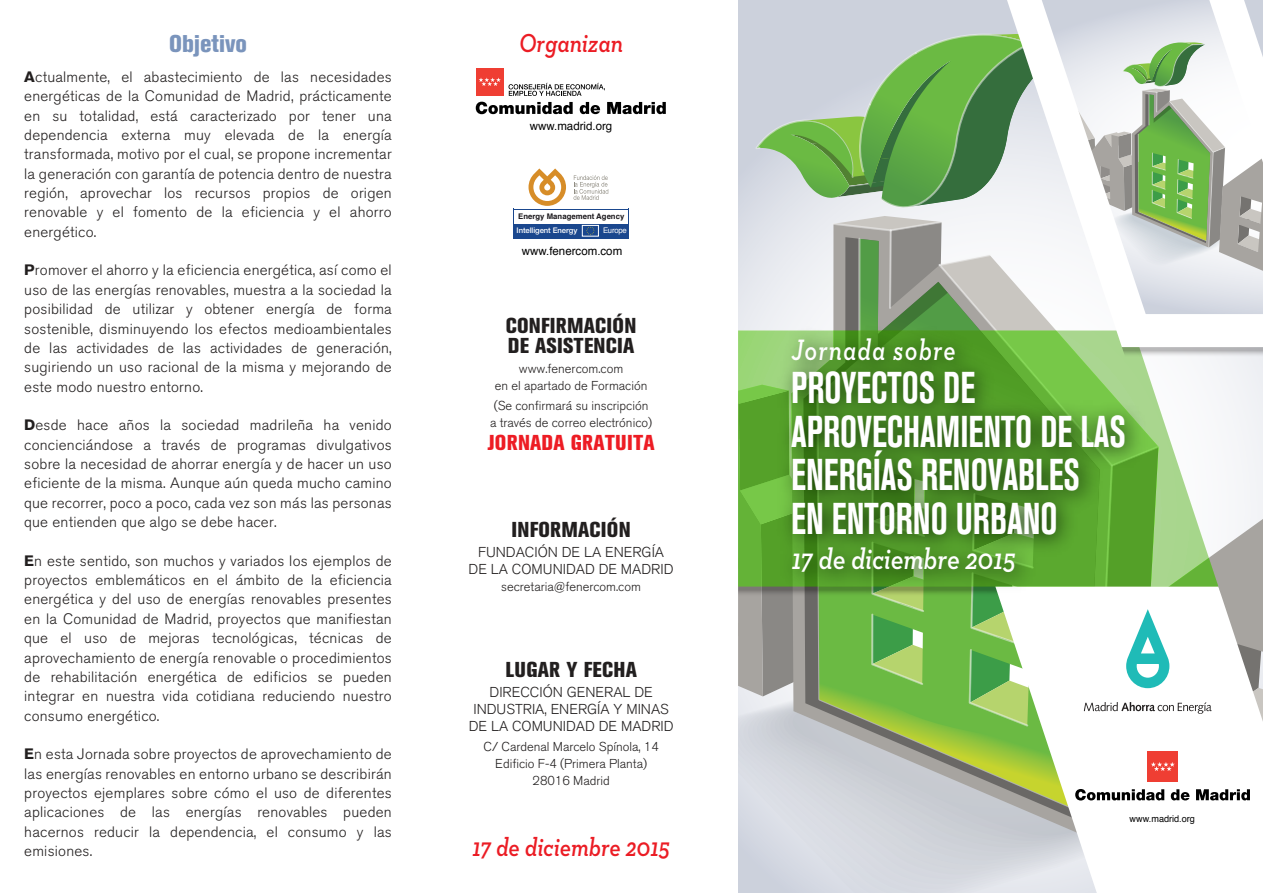
<style>
.page{position:relative;width:1263px;height:893px;background:#fff}
.page>*{position:absolute;margin:0;border:0;box-sizing:border-box;transform-origin:0 0}
.t1{font:44.1px/43.5px "Akzidenz Grotesk BQ Bd Cnd Alt";color:#fff;scale:.81 1}
.t2{font:italic 600 30px "Neutraface Slab Text";color:#fff;scale:.85 1}
.t3{font:italic 600 30px "Neutraface Slab Text";letter-spacing:.05em;color:#fff;scale:.81 1}
.t4{font:italic 600 26.4px "Neutraface Slab Text";color:#eb1c24;scale:.85 1}
.t5{font:800 condensed 24px "Akzidenz Grotesk BQ";color:#7a94bc}
.t6{font:800 condensed 21.3px/20px "Akzidenz Grotesk BQ";letter-spacing:.01em;color:#221f1f}
.t7{font:800 condensed 21.3px "Akzidenz Grotesk BQ";letter-spacing:.01em;color:#ed1c24}
.t8{font:300 15px/19.4px "Akzidenz Grotesk BQ";letter-spacing:.015em;color:#221f1f;text-align:justify}
.t9{font:14.25px/17.1px "Akzidenz Grotesk BQ Light SC";color:#221f1f;text-align:center}
.t10{font:300 12.9px/17.1px "Akzidenz Grotesk BQ";color:#221f1f;text-align:center}
.t11{font:11.55px "Helvetica";color:#000}
.t12{font:9.3px "Helvetica";color:#000}
.t13{font:700 7.8px/14.2px "Helvetica";letter-spacing:.005em;color:#1a171b}
.t14{font:7.8px "Helvetica";letter-spacing:-.03em;color:#fff}
.s1{font-weight:700}
.s2{font-family:"Helvetica Neue LT Std";font-weight:500;color:#fff}
</style>
<div class="page">
<svg style="left:738px;top:0;width:525px;height:385px;background:#d1d6e0"></svg>
<svg style="left:995px;top:848px;width:102px;height:45px;background:#e1e3e9"></svg>
<svg style="left:738px;top:331px;width:480px;height:54px;fill:#f4f5f7"></svg>
<img style="left:769px;top:362px;width:389px;height:23px">
<svg style="left:975px;top:0;width:288px;height:364px"></svg>
<svg style="left:528px;top:168px;width:38px;height:38px"></svg>
<svg style="left:573px;top:175px;width:35px;height:25px"></svg>
<div style="left:514px;top:224px;width:115px;height:15px;background:#1a478e"></div>
<hr style="left:514px;top:209px;width:1px;height:30px;background:#1a478e">
<hr style="left:628px;top:209px;width:1px;height:30px;background:#1a478e">
<hr style="left:514px;top:209px;width:115px;height:1px;background:#1a478e">
<div style="left:582px;top:225px;width:17px;height:11px;background:#1a478e;border:1px solid #fff"></div>
<svg style="left:586px;top:227px;width:8px;height:8px"></svg>
<svg style="left:738px;top:385px;width:525px;height:463px"></svg>
<div style="left:476px;top:68px;width:28px;height:28px;background:#ef3e33"></div>
<svg style="left:479px;top:77px;width:22px;height:9px"></svg>
<svg style="left:476px;top:102px;width:97px;height:12px"></svg>
<svg style="left:580px;top:102px;width:20px;height:12px"></svg>
<svg style="left:607px;top:102px;width:59px;height:12px"></svg>
<svg style="left:508px;top:83px;width:97px;height:13px"></svg>
<svg style="left:755px;top:34px;width:508px;height:328px"></svg>
<p class="t5" style="left:169px;top:30px;width:79px">Objetivo</p>
<p class="t4" style="left:519px;top:27px;width:124px">Organizan</p>
<p class="t8" style="left:24px;top:67px;width:369px"><span class="s1">A</span>ctualmente, el abastecimiento de las necesidades energéticas de la Comunidad de Madrid, prácticamente en su totalidad, está caracterizado por tener una dependencia externa muy elevada de la energía transformada, motivo por el cual, se propone incrementar la generación con garantía de potencia dentro de nuestra región, aprovechar los recursos propios de origen renovable y el fomento de la eficiencia y el ahorro energético.</p>
<p class="t8" style="left:24px;top:261px;width:369px"><span class="s1">P</span>romover el ahorro y la eficiencia energética, así como el uso de las energías renovables, muestra a la sociedad la posibilidad de utilizar y obtener energía de forma sostenible, disminuyendo los efectos medioambientales de las actividades de las actividades de generación, sugiriendo un uso racional de la misma y mejorando de este modo nuestro entorno.</p>
<p class="t8" style="left:24px;top:416px;width:369px"><span class="s1">D</span>esde hace años la sociedad madrileña ha venido concienciándose a través de programas divulgativos sobre la necesidad de ahorrar energía y de hacer un uso eficiente de la misma. Aunque aún queda mucho camino que recorrer, poco a poco, cada vez son más las personas que entienden que algo se debe hacer.</p>
<p class="t8" style="left:24px;top:551px;width:369px"><span class="s1">E</span>n este sentido, son muchos y variados los ejemplos de proyectos emblemáticos en el ámbito de la eficiencia energética y del uso de energías renovables presentes en la Comunidad de Madrid, proyectos que manifiestan que el uso de mejoras tecnológicas, técnicas de aprovechamiento de energía renovable o procedimientos de rehabilitación energética de edificios se pueden integrar en nuestra vida cotidiana reduciendo nuestro consumo energético.</p>
<p class="t8" style="left:24px;top:745px;width:369px"><span class="s1">E</span>n esta Jornada sobre proyectos de aprovechamiento de las energías renovables en entorno urbano se describirán proyectos ejemplares sobre cómo el uso de diferentes aplicaciones de las energías renovables pueden hacernos reducir la dependencia, el consumo y las emisiones.</p>
<p class="t11" style="left:530px;top:117px;width:84px">www.madrid.org</p>
<p class="t13" style="left:517px;top:209px;width:109px">Energy Management Agency<br><span class="s2">Intelligent Energy</span></p>
<p class="t14" style="left:603px;top:224px;width:25px">Europe</p>
<p class="t11" style="left:522px;top:242px;width:102px">www.fenercom.com</p>
<p class="t6" style="left:506px;top:316px;width:132px">CONFIRMACIÓN<br>DE ASISTENCIA</p>
<p class="t10" style="left:495px;top:360px;width:154px">www.fenercom.com<br>en el apartado de Formación</p>
<p class="t10" style="left:490px;top:397px;width:164px;text-align:left">(Se confirmará su inscripción a través de correo electrónico)</p>
<p class="t7" style="left:487px;top:430px;width:169px">JORNADA GRATUITA</p>
<p class="t6" style="left:511px;top:520px;width:121px">INFORMACIÓN</p>
<p class="t9" style="left:469px;top:544px;width:206px">FUNDACIÓN DE LA ENERGÍA<br>DE LA COMUNIDAD DE MADRID</p>
<p class="t10" style="left:501px;top:578px;width:141px">secretaria@fenercom.com</p>
<p class="t6" style="left:505px;top:659px;width:133px">LUGAR Y FECHA</p>
<p class="t9" style="left:469px;top:683px;width:206px">DIRECCIÓN GENERAL DE<br>INDUSTRIA, ENERGÍA Y MINAS<br>DE LA COMUNIDAD DE MADRID</p>
<p class="t10" style="left:483px;top:738px;width:177px">C/ Cardenal Marcelo Spínola, 14<br>Edificio F-4 (Primera Planta)<br>28016 Madrid</p>
<p class="t4" style="left:472px;top:830px;width:234px">17 de diciembre 2015</p>
<p class="t3" style="left:792px;top:331px;width:204px">Jornada sobre</p>
<p class="t1" style="left:791px;top:366px;width:415px">PROYECTOS DE<br>APROVECHAMIENTO DE LAS<br>ENERGÍAS RENOVABLES<br>EN ENTORNO URBANO</p>
<p class="t2" style="left:792px;top:540px;width:265px">17 de diciembre 2015</p>
<p class="t12" style="left:1129px;top:812px;width:67px">www.madrid.org</p>
</div>
